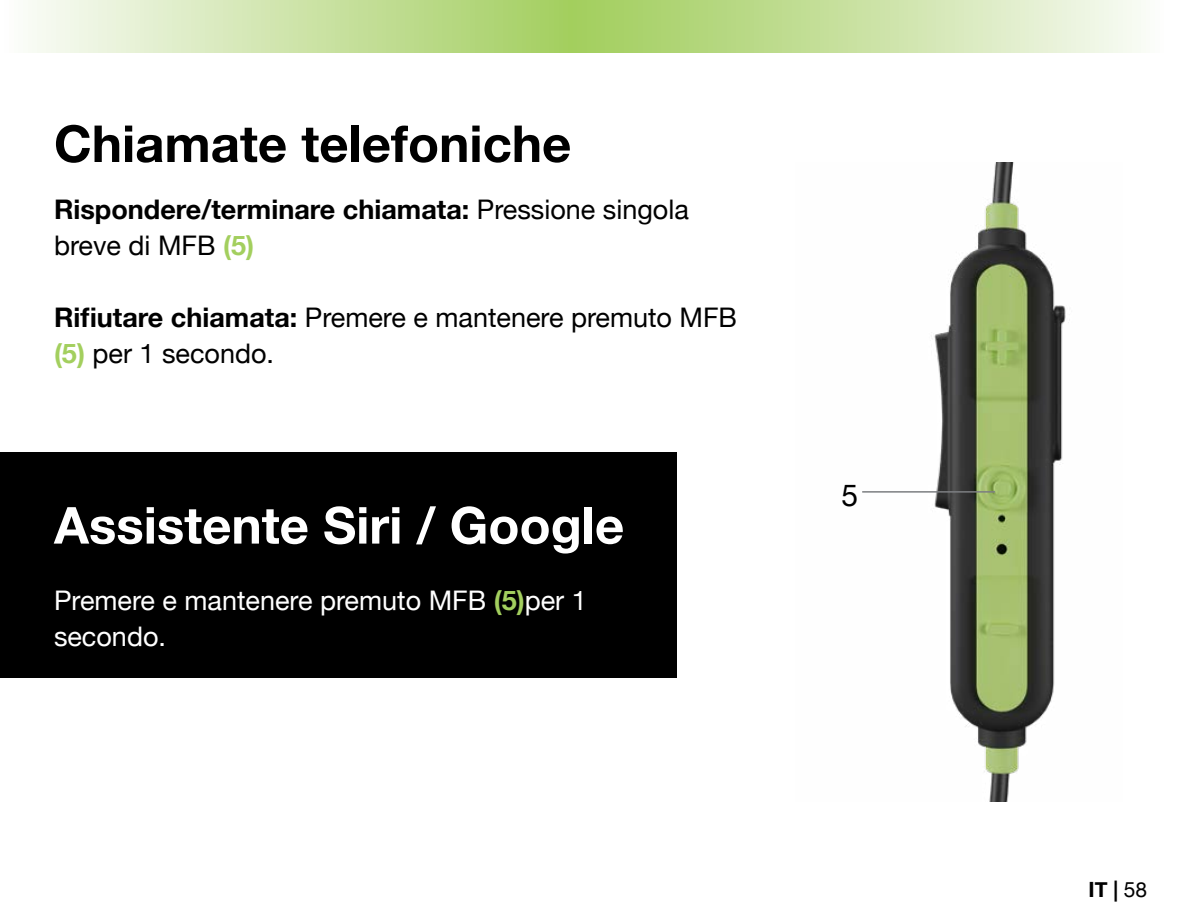
<style>
.page{position:relative;width:1188px;height:918px;background:#fff}
.page>*{position:absolute;margin:0;border:0;box-sizing:border-box;transform-origin:0 0}
.t1{font:700 51px "Helvetica Neue";color:#fff}
.t2{font:700 51px "Helvetica Neue";color:#000}
.t3{font:30px "Helvetica Neue";color:#000}
.t4{font:27px/36px "Helvetica Neue";color:#000}
.t5{font:700 27px/36px "Helvetica Neue";color:#000}
.t6{font:27px/36px "Helvetica Neue";color:#fff}
.t7{font:700 21px "Helvetica Neue";color:#000}
.s1{font-weight:400}
.s2{color:#a3cf5e}
.s3{font-weight:700}
.s4{font-weight:700;color:#a3cf5e}
</style>
<div class="page">
<svg style="left:28px;top:0;width:1113px;height:52px"></svg>
<div style="left:0;top:452px;width:676px;height:226px;background:#000"></div>
<img style="left:934px;top:163px;width:132px;height:639px">
<hr style="left:862px;top:491px;width:133px;height:2px;background:#7c7e81">
<h1 class="t2" style="left:54px;top:104px;width:519px">Chiamate telefoniche</h1>
<p class="t5" style="left:54px;top:192px;width:636px">Rispondere/terminare chiamata: <span class="s1">Pressione singola breve di MFB</span> <span class="s2">(5)</span></p>
<p class="t4" style="left:54px;top:301px;width:685px"><span class="s3">Rifiutare chiamata:</span> Premere e mantenere premuto MFB <span class="s4">(5)</span> per 1 secondo.</p>
<h1 class="t1" style="left:54px;top:485px;width:572px">Assistente Siri / Google</h1>
<p class="t6" style="left:54px;top:584px;width:534px">Premere e mantenere premuto MFB <span class="s4">(5)</span>per 1 secondo.</p>
<p class="t3" style="left:842px;top:474px;width:18px">5</p>
<p class="t7" style="left:1089px;top:873px;width:60px">IT | <span class="s1">58</span></p>
</div>
